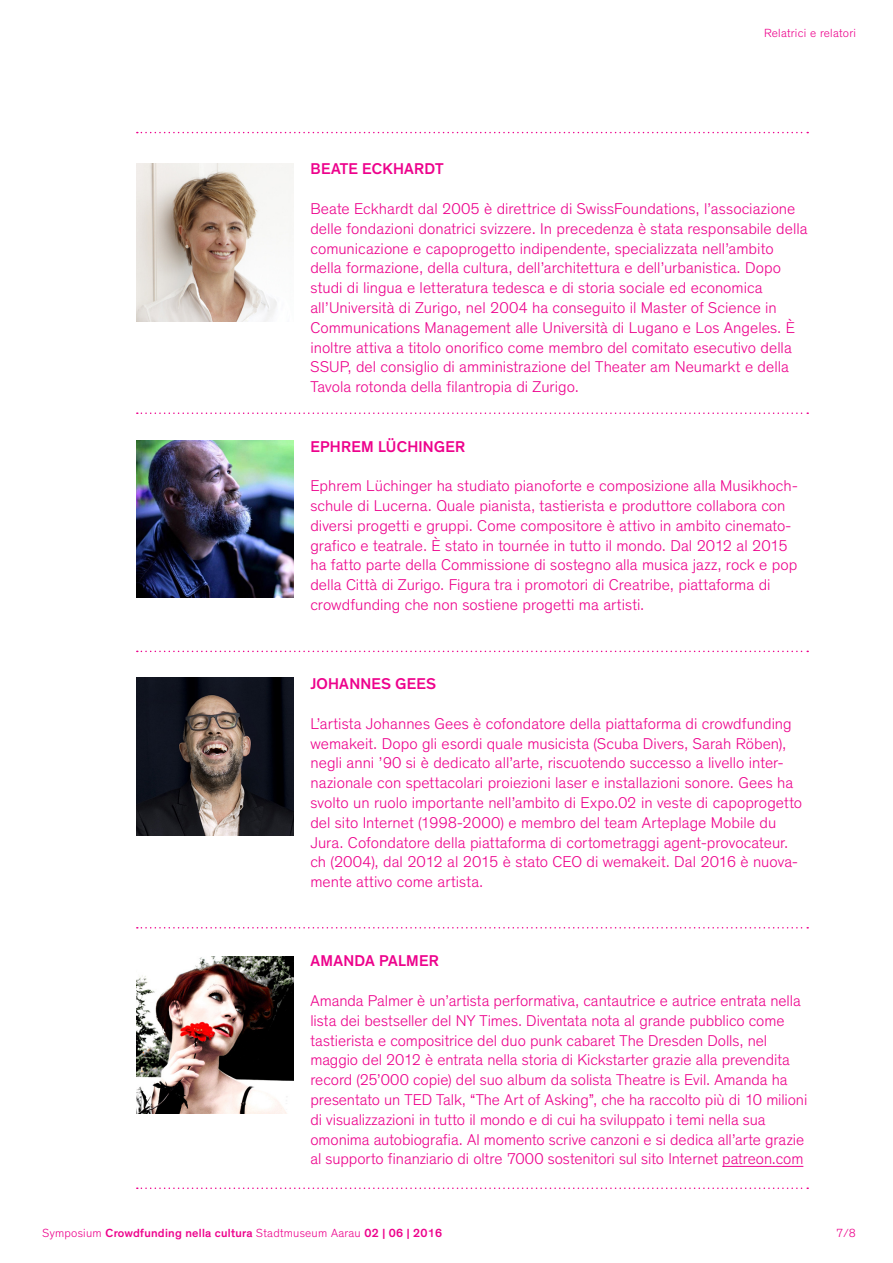
<style>
.page{position:relative;width:893px;height:1263px;background:#fff}
.page>*{position:absolute;margin:0;border:0;box-sizing:border-box;transform-origin:0 0}
.t1{font:300 15.9px/19.8px "Theinhardt";color:#ed028c}
.t2{font:500 15.9px "Theinhardt";letter-spacing:.015em;color:#ed028c}
.t3{font:500 12px "Theinhardt";letter-spacing:.02em;color:#ed028c}
.t4{font:300 12px "Theinhardt";letter-spacing:.02em;color:#ed028c}
.s1{font-weight:300}
</style>
<div class="page">
<hr style="left:722px;top:1166px;width:81px;height:1px;background:#ed028c">
<img style="left:136px;top:440px;width:157px;height:157px">
<img style="left:136px;top:678px;width:157px;height:157px">
<img style="left:136px;top:164px;width:157px;height:157px">
<svg style="left:137px;top:412px;width:671px;height:2px"></svg>
<svg style="left:137px;top:651px;width:671px;height:1px"></svg>
<svg style="left:137px;top:927px;width:671px;height:1px"></svg>
<svg style="left:137px;top:1187px;width:671px;height:2px"></svg>
<img style="left:136px;top:956px;width:157px;height:157px">
<svg style="left:137px;top:132px;width:671px;height:1px"></svg>
<p class="t4" style="left:764px;top:26px;width:93px">Relatrici e relatori</p>
<p class="t2" style="left:310px;top:160px;width:135px">BEATE ECKHARDT</p>
<p class="t1" style="left:310px;top:199px;width:499px">Beate Eckhardt dal 2005 è direttrice di SwissFoundations, l’associazione delle fondazioni donatrici svizzere. In precedenza è stata responsabile della comunicazione e capoprogetto indipendente, specializzata nell’ambito della formazione, della cultura, dell’architettura e dell’urbanistica. Dopo studi di lingua e letteratura tedesca e di storia sociale ed economica all’Università di Zurigo, nel 2004 ha conseguito il Master of Science in Communications Management alle Università di Lugano e Los Angeles. È inoltre attiva a titolo onorifico come membro del comitato esecutivo della SSUP, del consiglio di amministrazione del Theater am Neumarkt e della Tavola rotonda della filantropia di Zurigo.</p>
<p class="t2" style="left:310px;top:437px;width:156px">EPHREM LÜCHINGER</p>
<p class="t1" style="left:310px;top:476px;width:489px">Ephrem Lüchinger ha studiato pianoforte e composizione alla Musikhoch&shy;schule di Lucerna. Quale pianista, tastierista e produttore collabora con diversi progetti e gruppi. Come compositore è attivo in ambito cinemato&shy;grafico e teatrale. È stato in tournée in tutto il mondo. Dal 2012 al 2015 ha fatto parte della Commissione di sostegno alla musica jazz, rock e pop della Città di Zurigo. Figura tra i promotori di Creatribe, piattaforma di crowdfunding che non sostiene progetti ma artisti.</p>
<p class="t2" style="left:310px;top:674px;width:127px">JOHANNES GEES</p>
<p class="t1" style="left:310px;top:714px;width:493px">L’artista Johannes Gees è cofondatore della piattaforma di crowdfunding wemakeit. Dopo gli esordi quale musicista (Scuba Divers, Sarah Röben), negli anni ’90 si è dedicato all’arte, riscuotendo successo a livello inter&shy;nazionale con spettacolari proiezioni laser e installazioni sonore. Gees ha svolto un ruolo importante nell’ambito di Expo.02 in veste di capoprogetto del sito Internet (1998-2000) e membro del team Arteplage Mobile du Jura. Cofondatore della piattaforma di cortometraggi agent-provocateur. ch (2004), dal 2012 al 2015 è stato CEO di wemakeit. Dal 2016 è nuova&shy;mente attivo come artista.</p>
<p class="t2" style="left:310px;top:952px;width:130px">AMANDA PALMER</p>
<p class="t1" style="left:310px;top:991px;width:498px">Amanda Palmer è un’artista performativa, cantautrice e autrice entrata nella lista dei bestseller del NY Times. Diventata nota al grande pubblico come tastierista e compositrice del duo punk cabaret The Dresden Dolls, nel maggio del 2012 è entrata nella storia di Kickstarter grazie alla prevendita record (25’000 copie) del suo album da solista Theatre is Evil. Amanda ha presentato un TED Talk, “The Art of Asking”, che ha raccolto più di 10 milioni di visualizzazioni in tutto il mondo e di cui ha sviluppato i temi nella sua omonima autobiografia. Al momento scrive canzoni e si dedica all’arte grazie al supporto finanziario di oltre 7000 sostenitori sul sito Internet patreon.com</p>
<p class="t3" style="left:43px;top:1226px;width:401px"><span class="s1">Symposium</span> Crowdfunding nella cultura <span class="s1">Stadtmuseum Aarau</span> 02 | 06 | 2016</p>
<p class="t4" style="left:836px;top:1226px;width:21px">7/8</p>
</div>
